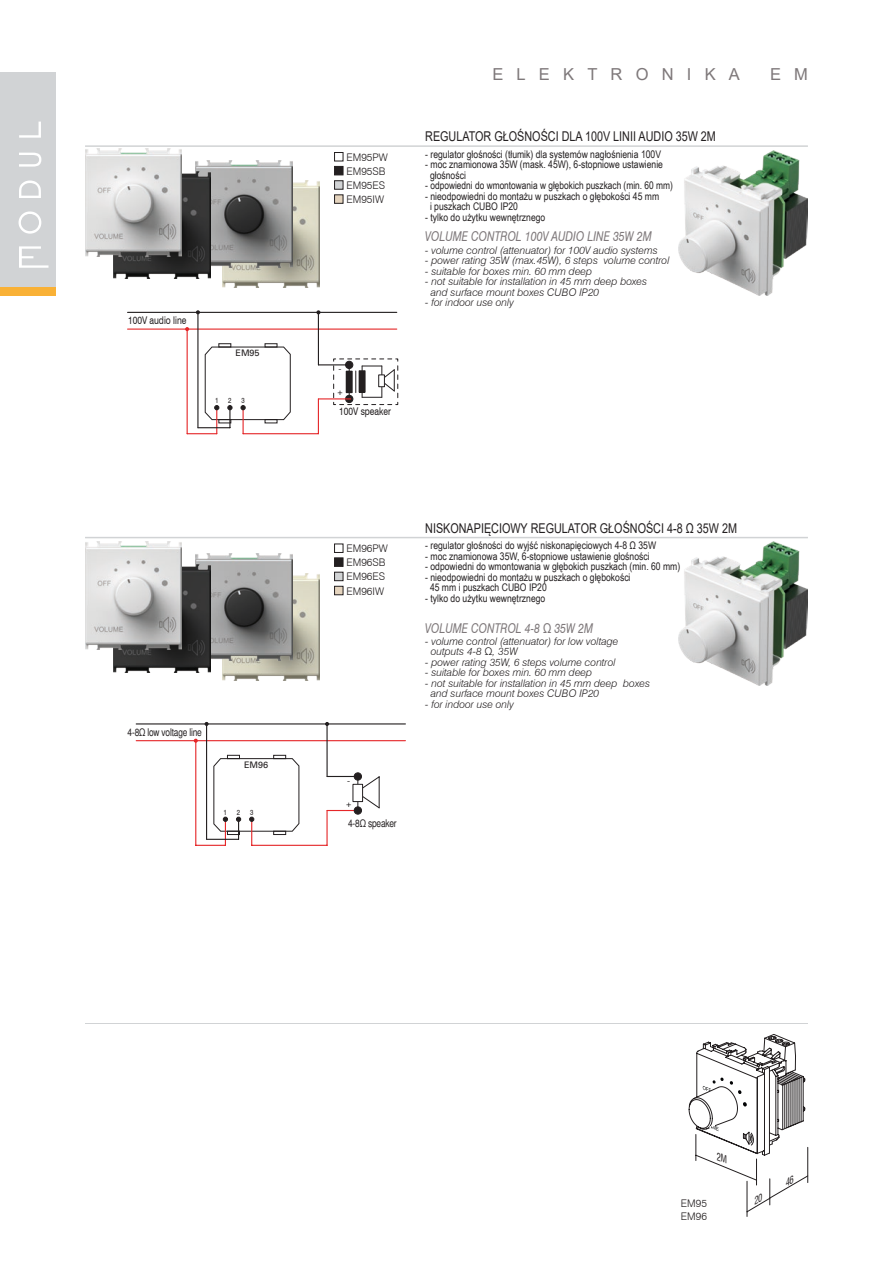
<style>
.page{position:relative;width:893px;height:1263px;background:#fff}
.page>*{position:absolute;margin:0;border:0;box-sizing:border-box;transform-origin:0 0}
.t1{font:16.5px "Arial";letter-spacing:.8em;color:#7e787a}
.t2{font:13.5px "Arial";color:#231f20;scale:.8 1}
.t3{font:italic 13.5px "Swiss 721 BT";color:#7e787a;scale:.8 1}
.t4{font:10.65px "Swiss 721 BT";color:#231f20;scale:.8 1}
.t5{font:10.5px/10.5px "Arial Narrow";color:#231f20}
.t6{font:italic 300 10.5px/10.5px "Swiss 721 BT";color:#231f20}
.t7{font:300 10.5px/12.6px "Swiss 721 BT";color:#231f20}
.t8{font:10.5px "Nimbus San L";letter-spacing:-.02em;color:#231f20;scale:.8 1}
.t9{font:9px "Univers PC";color:#231f20}
.t10{font:7.5px "Swiss 721 BT";color:#231f20;scale:.8 1}
.t11{font:7.5px "Swiss 721 BT";color:#231f20;scale:.86 1}
</style>
<div class="page">
<img style="left:679px;top:151px;width:128px;height:144px">
<hr style="left:128px;top:328px;width:269px;height:2px;background:#e52729">
<hr style="left:128px;top:312px;width:269px;height:1px;background:#231f20">
<hr style="left:197px;top:312px;width:1px;height:116px;background:#231f20">
<div style="left:265px;top:343px;width:12px;height:4px;border:1px solid #231f20"></div>
<div style="left:219px;top:343px;width:12px;height:4px;border:1px solid #231f20"></div>
<hr style="left:187px;top:329px;width:1px;height:105px;background:#e52729">
<hr style="left:187px;top:433px;width:30px;height:1px;background:#e52729">
<hr style="left:198px;top:427px;width:32px;height:1px;background:#231f20">
<hr style="left:318px;top:312px;width:1px;height:53px;background:#231f20">
<hr style="left:243px;top:433px;width:75px;height:1px;background:#e52729">
<hr style="left:318px;top:399px;width:1px;height:35px;background:#e52729">
<svg style="left:205px;top:347px;width:86px;height:87px"></svg>
<svg style="left:333px;top:359px;width:65px;height:46px"></svg>
<div style="left:379px;top:375px;width:5px;height:12px;background:#fff"></div>
<div style="left:378px;top:375px;width:7px;height:12px;border:1px solid #231f20"></div>
<hr style="left:318px;top:364px;width:31px;height:1px;background:#231f20">
<hr style="left:318px;top:398px;width:33px;height:1px;background:#e52729">
<hr style="left:136px;top:740px;width:269px;height:1px;background:#e52729">
<hr style="left:136px;top:723px;width:269px;height:1px;background:#231f20">
<hr style="left:206px;top:724px;width:1px;height:115px;background:#231f20">
<div style="left:273px;top:755px;width:13px;height:4px;border:1px solid #231f20"></div>
<div style="left:227px;top:755px;width:13px;height:4px;border:1px solid #231f20"></div>
<hr style="left:195px;top:741px;width:1px;height:104px;background:#e52729">
<hr style="left:326px;top:724px;width:2px;height:52px;background:#231f20">
<hr style="left:252px;top:845px;width:75px;height:1px;background:#e52729">
<hr style="left:326px;top:810px;width:2px;height:35px;background:#e52729">
<svg style="left:196px;top:758px;width:103px;height:88px"></svg>
<hr style="left:327px;top:776px;width:31px;height:1px;background:#231f20">
<hr style="left:327px;top:810px;width:31px;height:1px;background:#e52729">
<svg style="left:357px;top:776px;width:23px;height:33px"></svg>
<div style="left:354px;top:773px;width:7px;height:7px;background:#231f20;border-radius:50%"></div>
<div style="left:354px;top:773px;width:8px;height:7px;border:1px solid #231f20;border-radius:50%"></div>
<div style="left:353px;top:784px;width:10px;height:17px;background:#fff"></div>
<div style="left:353px;top:784px;width:10px;height:18px;border:1px solid #231f20"></div>
<div style="left:354px;top:807px;width:7px;height:7px;background:#231f20;border-radius:50%"></div>
<div style="left:354px;top:807px;width:8px;height:7px;border:1px solid #231f20;border-radius:50%"></div>
<hr style="left:85px;top:1023px;width:723px;height:1px;background:#d1d3d5">
<img style="left:223px;top:180px;width:97px;height:108px">
<img style="left:196px;top:160px;width:96px;height:108px">
<img style="left:114px;top:172px;width:97px;height:107px">
<img style="left:85px;top:149px;width:97px;height:107px">
<img style="left:679px;top:541px;width:128px;height:145px">
<img style="left:223px;top:573px;width:97px;height:108px">
<img style="left:196px;top:553px;width:96px;height:108px">
<img style="left:114px;top:565px;width:97px;height:107px">
<img style="left:85px;top:542px;width:97px;height:107px">
<hr style="left:85px;top:145px;width:723px;height:2px;background:#d1d3d5">
<div style="left:334px;top:166px;width:9px;height:9px;background:#231f20"></div>
<div style="left:334px;top:152px;width:9px;height:9px;border:1px solid #231f20"></div>
<div style="left:334px;top:194px;width:9px;height:10px;background:#e5d4be;border:1px solid #231f20"></div>
<div style="left:334px;top:180px;width:9px;height:10px;background:#d1d3d5;border:1px solid #231f20"></div>
<hr style="left:85px;top:537px;width:723px;height:1px;background:#d1d3d5">
<div style="left:334px;top:557px;width:9px;height:10px;background:#231f20;border:1px solid #231f20"></div>
<div style="left:334px;top:544px;width:9px;height:9px;border:1px solid #231f20"></div>
<div style="left:334px;top:586px;width:9px;height:9px;background:#e5d4be;border:1px solid #231f20"></div>
<div style="left:334px;top:572px;width:9px;height:9px;background:#d1d3d5;border:1px solid #231f20"></div>
<div style="left:0;top:72px;width:55px;height:215px;background:#d1d3d5"></div>
<div style="left:0;top:287px;width:55px;height:9px;background:#f9b136"></div>
<svg style="left:19px;top:122px;width:30px;height:146px"></svg>
<svg style="left:689px;top:1034px;width:119px;height:183px"></svg>
<p class="t4" style="left:128px;top:314px;width:75px">100V audio line</p>
<p class="t9" style="left:235px;top:348px;width:26px">EM95</p>
<p class="t11" style="left:215px;top:396px;width:6px">1</p>
<p class="t10" style="left:228px;top:396px;width:6px">2</p>
<p class="t10" style="left:241px;top:396px;width:6px">3</p>
<p class="t8" style="left:128px;top:726px;width:94px">4-8Ω low voltage line</p>
<p class="t9" style="left:244px;top:759px;width:26px">EM96</p>
<p class="t11" style="left:224px;top:807px;width:6px">1</p>
<p class="t10" style="left:237px;top:807px;width:6px">2</p>
<p class="t10" style="left:250px;top:807px;width:6px">3</p>
<p class="t7" style="left:346px;top:151px;width:43px">EM95PW</p>
<p class="t7" style="left:346px;top:165px;width:41px">EM95SB</p>
<p class="t7" style="left:346px;top:179px;width:40px">EM95ES</p>
<p class="t7" style="left:346px;top:193px;width:39px">EM95IW</p>
<p class="t9" style="left:339px;top:363px;width:5px">-</p>
<p class="t9" style="left:337px;top:387px;width:7px">+</p>
<p class="t4" style="left:339px;top:405px;width:66px">100V speaker</p>
<h1 class="t1" style="left:492px;top:63px;width:249px">ELEKTRONIKA</h1>
<h1 class="t1" style="left:770px;top:63px;width:39px">E M</h1>
<p class="t2" style="left:425px;top:127px;width:365px">REGULATOR GŁOŚNOŚCI DLA 100V LINII AUDIO 35W 2M</p>
<p class="t5" style="left:425px;top:148px;width:237px">- regulator głośności (tłumik) dla systemów nagłośnienia 100V</p>
<p class="t5" style="left:430px;top:159px;width:235px;text-indent:-5px">- moc znamionowa 35W (mask. 45W), 6-stopniowe ustawienie głośności</p>
<p class="t5" style="left:425px;top:180px;width:249px">- odpowiedni do wmontowania w głębokich puszkach (min. 60 mm)</p>
<p class="t5" style="left:430px;top:190px;width:231px;text-indent:-5px">- nieodpowiedni do montażu w puszkach o głębokości 45 mm i puszkach CUBO IP20</p>
<p class="t5" style="left:425px;top:211px;width:122px">- tylko do użytku wewnętrznego</p>
<p class="t3" style="left:425px;top:228px;width:285px">VOLUME CONTROL 100V AUDIO LINE 35W 2M</p>
<p class="t6" style="left:425px;top:244px;width:234px">- volume control (attenuator) for 100V audio systems</p>
<p class="t6" style="left:425px;top:255px;width:246px">- power rating 35W (max.45W), 6 steps volume control</p>
<p class="t6" style="left:425px;top:265px;width:169px">- suitable for boxes min. 60 mm deep</p>
<p class="t6" style="left:431px;top:276px;width:218px;text-indent:-6px">- not suitable for installation in 45 mm deep boxes and surface mount boxes CUBO IP20</p>
<p class="t6" style="left:425px;top:297px;width:90px">- for indoor use only</p>
<p class="t7" style="left:346px;top:542px;width:43px">EM96PW</p>
<p class="t7" style="left:346px;top:556px;width:41px">EM96SB</p>
<p class="t7" style="left:346px;top:570px;width:40px">EM96ES</p>
<p class="t7" style="left:346px;top:584px;width:39px">EM96IW</p>
<p class="t9" style="left:347px;top:775px;width:5px">-</p>
<p class="t9" style="left:346px;top:798px;width:7px">+</p>
<p class="t8" style="left:348px;top:817px;width:62px">4-8Ω speaker</p>
<p class="t2" style="left:425px;top:519px;width:391px">NISKONAPIĘCIOWY REGULATOR GŁOŚNOŚCI 4-8 Ω 35W 2M</p>
<p class="t5" style="left:425px;top:540px;width:232px">- regulator głośności do wyjść niskonapięciowych 4-8 Ω 35W</p>
<p class="t5" style="left:425px;top:550px;width:226px">- moc znamionowa 35W, 6-stopniowe ustawienie głośności</p>
<p class="t5" style="left:425px;top:561px;width:257px">- odpowiedni do wmontowania w głębokich puszkach (min. 60 mm)</p>
<p class="t5" style="left:430px;top:571px;width:202px;text-indent:-5px">- nieodpowiedni do montażu w puszkach o głębokości<br>45 mm i puszkach CUBO IP20</p>
<p class="t5" style="left:425px;top:592px;width:122px">- tylko do użytku wewnętrznego</p>
<p class="t3" style="left:425px;top:620px;width:211px">VOLUME CONTROL 4-8 Ω 35W 2M</p>
<p class="t6" style="left:431px;top:636px;width:189px;text-indent:-6px">- volume control (attenuator) for low voltage outputs 4-8 Ω, 35W</p>
<p class="t6" style="left:425px;top:657px;width:192px">- power rating 35W, 6 steps volume control</p>
<p class="t6" style="left:425px;top:667px;width:169px">- suitable for boxes min. 60 mm deep</p>
<p class="t6" style="left:431px;top:678px;width:221px;text-indent:-6px">- not suitable for installation in 45 mm deep boxes and surface mount boxes CUBO IP20</p>
<p class="t6" style="left:425px;top:699px;width:90px">- for indoor use only</p>
<p class="t7" style="left:681px;top:1197px;width:28px">EM95<br>EM96</p>
</div>
